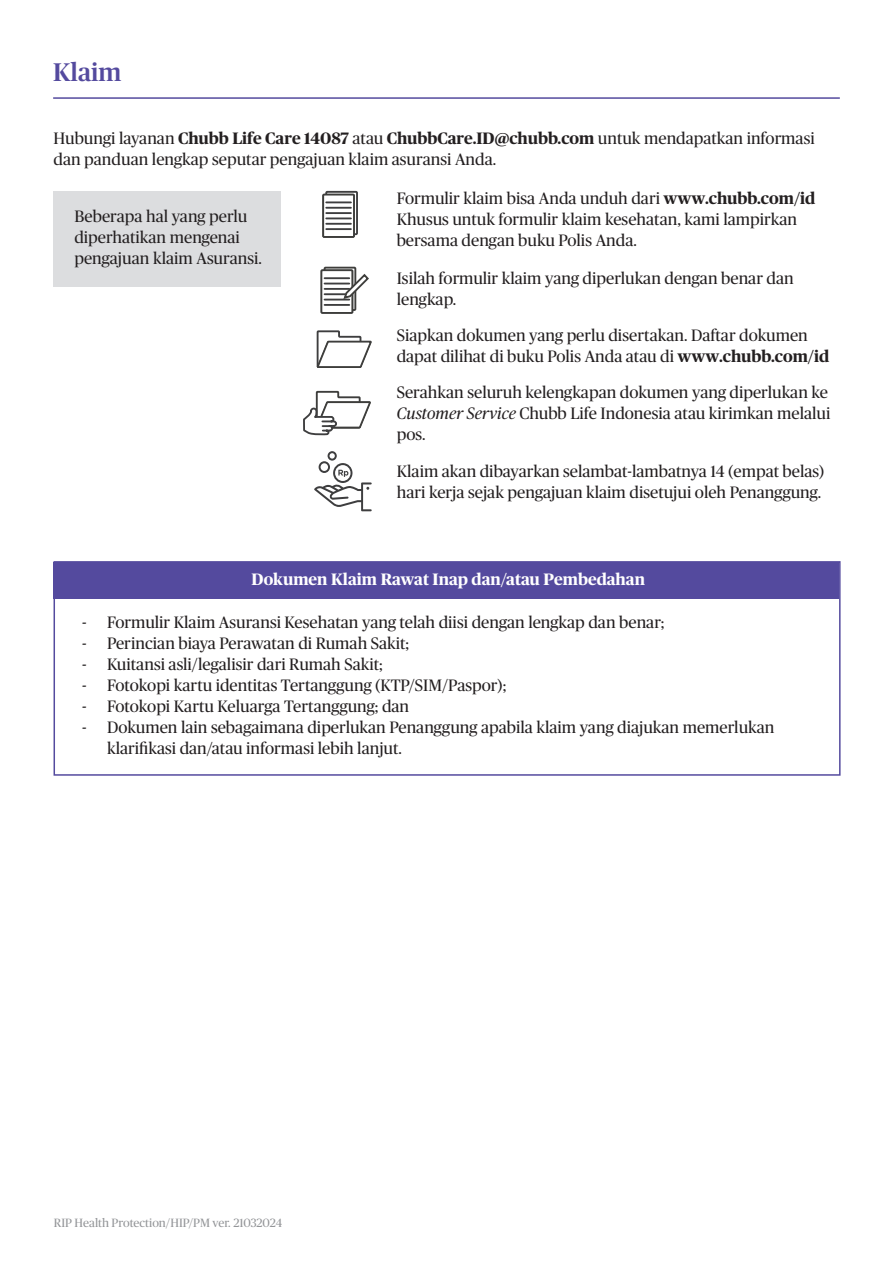
<style>
.page{position:relative;width:893px;height:1263px;background:#fff}
.page>*{position:absolute;margin:0;border:0;box-sizing:border-box;transform-origin:0 0}
.t1{font:500 25.5px "Chubb Publico";color:#544a9e}
.t2{font:16.5px/21px "Chubb Publico";color:#231f20}
.t3{font:700 16.5px "Chubb Publico";color:#fff}
.t4{font:12px "Chubb Publico";color:#939598}
.s1{font-weight:700}
.s2{font-style:italic}
</style>
<div class="page">
<hr style="left:53px;top:97px;width:787px;height:2px;background:#544a9e">
<div style="left:54px;top:191px;width:227px;height:96px;background:#dcdddf"></div>
<div style="left:325px;top:191px;width:33px;height:44px;border:2px solid #3e3e3f"></div>
<svg style="left:323px;top:195px;width:31px;height:42px"></svg>
<div style="left:322px;top:194px;width:33px;height:44px;border:2px solid #3e3e3c"></div>
<hr style="left:326px;top:228px;width:25px;height:2px;background:#3e3e3f">
<hr style="left:326px;top:223px;width:25px;height:2px;background:#3e3e3f">
<hr style="left:326px;top:217px;width:25px;height:2px;background:#3e3e3f">
<hr style="left:326px;top:201px;width:25px;height:2px;background:#3e3e3f">
<hr style="left:326px;top:207px;width:25px;height:2px;background:#3e3e3f">
<hr style="left:326px;top:212px;width:25px;height:2px;background:#3e3e3f">
<div style="left:324px;top:267px;width:32px;height:44px;border:2px solid #3e3e3c"></div>
<svg style="left:321px;top:270px;width:31px;height:43px"></svg>
<div style="left:320px;top:269px;width:33px;height:45px;border:2px solid #3e3e3c"></div>
<div style="left:321px;top:270px;width:32px;height:43px;border:1px solid #3e3e3c"></div>
<hr style="left:325px;top:304px;width:24px;height:2px;background:#3e3e3f">
<svg style="left:325px;top:272px;width:44px;height:28px"></svg>
<svg style="left:314px;top:451px;width:58px;height:60px"></svg>
<svg style="left:316px;top:330px;width:56px;height:38px"></svg>
<svg style="left:303px;top:390px;width:68px;height:46px"></svg>
<div style="left:54px;top:562px;width:785px;height:37px;background:#544a9e"></div>
<div style="left:54px;top:561px;width:787px;height:215px;border:2px solid #544a9e"></div>
<p class="t1" style="left:53px;top:54px;width:70px">Klaim</p>
<p class="t2" style="left:54px;top:127px;width:763px">Hubungi layanan <span class="s1">Chubb Life Care 14087</span> atau <span class="s1">ChubbCare.ID@chubb.com</span> untuk mendapatkan informasi dan panduan lengkap seputar pengajuan klaim asuransi Anda.</p>
<p class="t2" style="left:74px;top:205px;width:189px">Beberapa hal yang perlu diperhatikan mengenai pengajuan klaim Asuransi.</p>
<p class="t2" style="left:397px;top:187px;width:420px">Formulir klaim bisa Anda unduh dari <span class="s1">www.chubb.com/id<br></span>Khusus untuk formulir klaim kesehatan, kami lampirkan</p>
<p class="t2" style="left:397px;top:229px;width:242px">bersama dengan buku Polis Anda.</p>
<p class="t2" style="left:397px;top:266px;width:398px">Isilah formulir klaim yang diperlukan dengan benar dan</p>
<p class="t2" style="left:397px;top:287px;width:61px">lengkap.</p>
<p class="t2" style="left:397px;top:323px;width:434px">Siapkan dokumen yang perlu disertakan. Daftar dokumen dapat dilihat di buku Polis Anda atau di <span class="s1">www.chubb.com/id</span></p>
<p class="t2" style="left:397px;top:380px;width:435px">Serahkan seluruh kelengkapan dokumen yang diperlukan ke<br><span class="s2">Customer Service</span> Chubb Life Indonesia atau kirimkan melalui pos.</p>
<p class="t2" style="left:397px;top:460px;width:429px">Klaim akan dibayarkan selambat-lambatnya 14 (empat belas) hari kerja sejak pengajuan klaim disetujui oleh Penanggung.</p>
<p class="t2" style="left:82px;top:611px;width:6px">-</p>
<p class="t2" style="left:82px;top:632px;width:6px">-</p>
<p class="t2" style="left:82px;top:653px;width:6px">-</p>
<p class="t2" style="left:82px;top:674px;width:6px">-</p>
<p class="t2" style="left:82px;top:695px;width:6px">-</p>
<p class="t2" style="left:82px;top:716px;width:6px">-</p>
<p class="t3" style="left:252px;top:568px;width:395px">Dokumen Klaim Rawat Inap dan/atau Pembedahan</p>
<p class="t2" style="left:107px;top:611px;width:559px">Formulir Klaim Asuransi Kesehatan yang telah diisi dengan lengkap dan benar;</p>
<p class="t2" style="left:107px;top:632px;width:304px">Perincian biaya Perawatan di Rumah Sakit;</p>
<p class="t2" style="left:107px;top:653px;width:277px">Kuitansi asli/legalisir dari Rumah Sakit;</p>
<p class="t2" style="left:107px;top:674px;width:401px">Fotokopi kartu identitas Tertanggung (KTP/SIM/Paspor);</p>
<p class="t2" style="left:107px;top:695px;width:304px">Fotokopi Kartu Keluarga Tertanggung; dan</p>
<p class="t2" style="left:107px;top:716px;width:669px">Dokumen lain sebagaimana diperlukan Penanggung apabila klaim yang diajukan memerlukan klarifikasi dan/atau informasi lebih lanjut.</p>
<p class="t4" style="left:54px;top:1214px;width:230px">RIP Health Protection/HIP/PM ver. 21032024</p>
</div>
